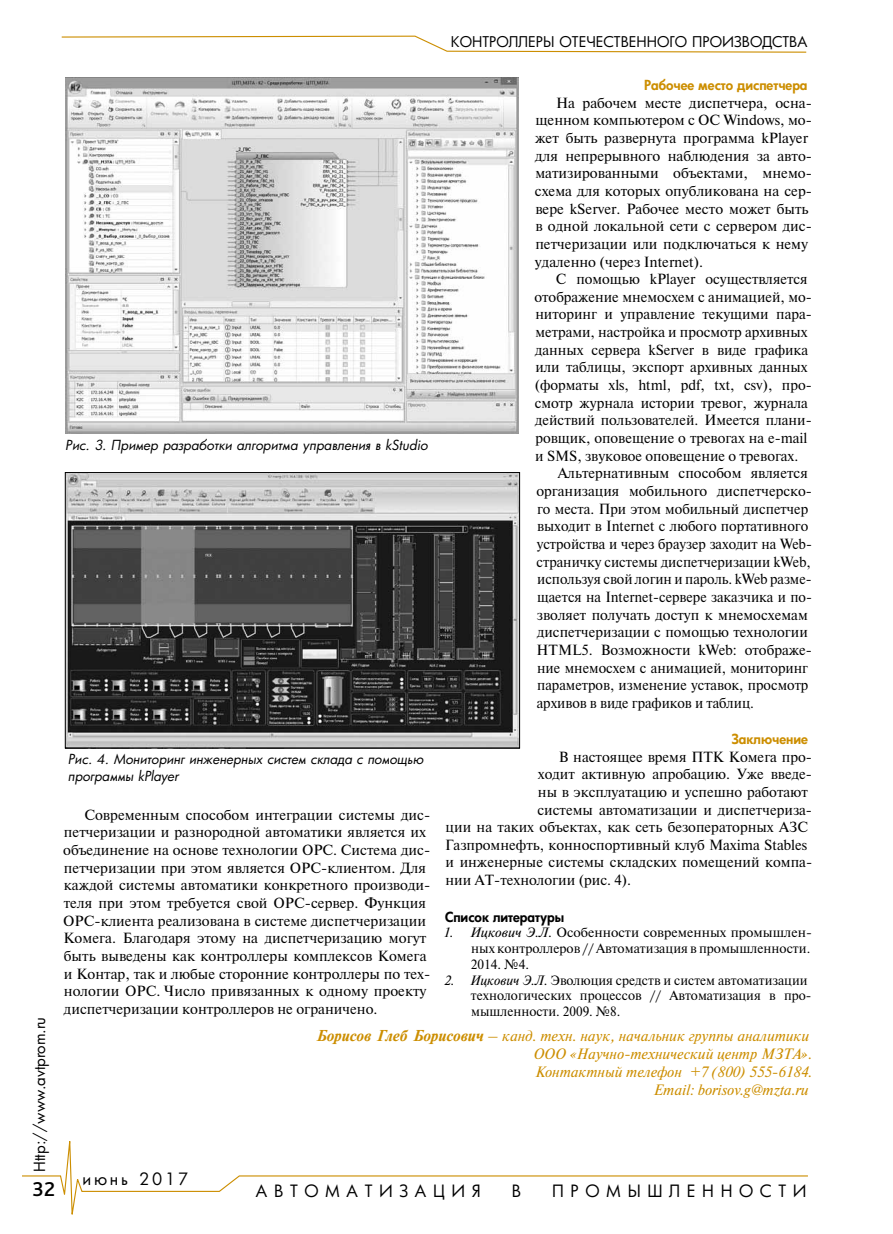
<style>
.page{position:relative;width:893px;height:1234px;background:#fff}
.page>*{position:absolute;margin:0;border:0;box-sizing:border-box;transform-origin:0 0}
.t1{font:500 21px "Bliss Pro";color:#000}
.t2{font:16.5px "Futura Cyr";letter-spacing:.4em;color:#000}
.t3{font:italic 15px/18px "Newton C";color:#cc8e00;text-align:right}
.t4{font:15px "Futura Cyr";color:#000}
.t5{font:14.7px/17.7px "Newton";color:#000}
.t6{font:14.7px "Newton";color:#000;scale:.95 1}
.t7{font:14.7px "Newton";color:#000;scale:.96 1}
.t8{font:14.4px "Futura Cyr";color:#000}
.t9{font:13.5px/15.8px "Newton";color:#000;text-align:justify}
.t10{font:italic 13.5px/16.5px "Futura Cyr";color:#000}
.t11{font:800 13.5px "Futura Cyr";color:#cc8e00}
.t12{font:800 13.5px "Futura Cyr";color:#000}
.s1{font-style:italic}
.s2{font-family:"Newton C Bold"}
</style>
<div class="page">
<svg style="left:22px;top:1141px;width:786px;height:74px"></svg>
<svg style="left:61px;top:35px;width:746px;height:18px"></svg>
<img style="left:65px;top:77px;width:453px;height:356px">
<img style="left:67px;top:474px;width:451px;height:272px">
<div style="left:65px;top:472px;width:455px;height:276px;border:1px solid #000"></div>
<p class="t8" style="left:451px;top:33px;width:358px">Контроллеры отечественного производства</p>
<p class="t11" style="left:644px;top:77px;width:165px">Рабочее место диспетчера</p>
<p class="t5" style="left:535px;top:93px;width:279px;text-indent:21px">На рабочем месте диспетчера, осна&shy;щенном компьютером с ОС Windows, мо&shy;жет быть развернута программа kPlayer для непрерывного наблюдения за авто&shy;матизированными объектами, мнемо&shy;схема для которых опубликована на сер&shy;вере kServer. Рабочее место может быть в одной локальной сети с сервером дис&shy;петчеризации или подключаться к нему удаленно (через Internet).</p>
<p class="t5" style="left:556px;top:270px;width:253px">С помощью kPlayer осуществляется</p>
<p class="t5" style="left:535px;top:287px;width:279px">отображение мнемосхем с анимацией, мо-</p>
<p class="t5" style="left:535px;top:305px;width:278px">ниторинг и управление текущими пара-</p>
<p class="t5" style="left:535px;top:323px;width:274px">метрами, настройка и просмотр архивных</p>
<p class="t5" style="left:535px;top:340px;width:274px">данных сервера kServer в виде графика</p>
<p class="t5" style="left:535px;top:358px;width:274px">или таблицы, экспорт архивных данных</p>
<p class="t5" style="left:535px;top:375px;width:279px">(форматы xls, html, pdf, txt, csv), про-</p>
<p class="t5" style="left:535px;top:393px;width:275px">смотр журнала истории тревог, журнала</p>
<p class="t5" style="left:535px;top:411px;width:278px">действий пользователей. Имеется плани-</p>
<p class="t5" style="left:535px;top:428px;width:274px">ровщик, оповещение о тревогах на e‑mail</p>
<p class="t5" style="left:535px;top:446px;width:265px">и SMS, звуковое оповещение о тревогах.</p>
<p class="t5" style="left:558px;top:464px;width:252px">Альтернативным способом является</p>
<p class="t5" style="left:536px;top:481px;width:277px">организация мобильного диспетчерско-</p>
<p class="t7" style="left:537px;top:497px;width:284px">го места. При этом мобильный диспетчер</p>
<p class="t7" style="left:537px;top:515px;width:284px">выходит в Internet с любого портативного</p>
<p class="t6" style="left:537px;top:533px;width:291px">устройства и через браузер заходит на Web-</p>
<p class="t6" style="left:537px;top:550px;width:290px">страничку системы диспетчеризации kWeb,</p>
<p class="t6" style="left:537px;top:568px;width:291px">используя свой логин и пароль. kWeb разме-</p>
<p class="t6" style="left:537px;top:586px;width:291px">щается на Internet-сервере заказчика и по-</p>
<p class="t5" style="left:537px;top:605px;width:272px">зволяет получать доступ к мнемосхемам</p>
<p class="t5" style="left:537px;top:622px;width:272px">диспетчеризации с помощью технологии</p>
<p class="t5" style="left:537px;top:640px;width:277px">HTML5. Возможности kWeb: отображе-</p>
<p class="t7" style="left:537px;top:656px;width:284px">ние мнемосхем с анимацией, мониторинг</p>
<p class="t7" style="left:537px;top:674px;width:284px">параметров, изменение уставок, просмотр</p>
<p class="t6" style="left:537px;top:691px;width:230px">архивов в виде графиков и таблиц.</p>
<p class="t11" style="left:732px;top:730px;width:78px">Заключение</p>
<p class="t5" style="left:559px;top:747px;width:255px">В настоящее время ПТК Комега про-</p>
<p class="t5" style="left:538px;top:764px;width:276px">ходит активную апробацию. Уже введе-</p>
<p class="t5" style="left:538px;top:782px;width:272px">ны в эксплуатацию и успешно работают</p>
<p class="t5" style="left:537px;top:800px;width:276px">системы автоматизации и диспетчериза-</p>
<p class="t5" style="left:446px;top:817px;width:364px">ции на таких объектах, как сеть безоператорных АЗС</p>
<p class="t5" style="left:445px;top:835px;width:364px">Газпромнефть, конноспортивный клуб Maxima Stables</p>
<p class="t5" style="left:446px;top:852px;width:368px">и инженерные системы складских помещений компа-</p>
<p class="t5" style="left:446px;top:870px;width:187px">нии АТ-технологии (рис. 4).</p>
<p class="t12" style="left:445px;top:907px;width:120px">Список литературы</p>
<p class="t9" style="left:471px;top:924px;width:343px;text-indent:-27px"><span class="s1">1. Ицкович Э.Л.</span> Особенности современных промышлен&shy;ных контроллеров // Автоматизация в промышленности.<br>2014. №4.</p>
<p class="t9" style="left:471px;top:971px;width:342px;text-align:left;text-indent:-27px"><span class="s1">2. Ицкович Э.Л.</span> Эволюция средств и систем автоматизации технологических процессов // Автоматизация в про&shy;мышленности. 2009. №8.</p>
<p class="t10" style="left:65px;top:437px;width:364px">Рис. 3. Пример разработки алгоритма управления в kStudio</p>
<p class="t10" style="left:68px;top:751px;width:357px">Рис. 4. Мониторинг инженерных систем склада с помощью программы kPlayer</p>
<p class="t5" style="left:63px;top:805px;width:369px;text-indent:21px">Современным способом интеграции системы дис&shy;петчеризации и разнородной автоматики является их объединение на основе технологии ОРС. Система дис&shy;петчеризации при этом является ОРС-клиентом. Для каждой системы автоматики конкретного производи&shy;теля при этом требуется свой ОРС-сервер. Функция ОРС-клиента реализована в системе диспетчеризации Комега. Благодаря этому на диспетчеризацию могут быть выведены как контроллеры комплексов Комега и Контар, так и любые сторонние контроллеры по тех&shy;нологии OPC. Число привязанных к одному проекту диспетчеризации контроллеров не ограничено.</p>
<p class="t4" style="left:30px;top:1171px;width:157px;rotate:-90deg">Http://www.avtprom.ru</p>
<h1 class="t1" style="left:33px;top:1175px;width:24px">32</h1>
<p class="t2" style="left:256px;top:1180px;width:226px">АВТОМАТИЗАЦИЯ</p>
<p class="t2" style="left:512px;top:1180px;width:11px">В</p>
<p class="t2" style="left:552px;top:1180px;width:256px">ПРОМЫШЛЕННОСТИ</p>
<p class="t3" style="left:316px;top:1026px;width:497px"><span class="s2">Борисов Глеб Борисович</span> – канд. техн. наук, начальник группы аналитики ООО «Научно-технический центр МЗТА».<br>Контактный телефон +7 (800) 555-6184.<br>Email: borisov.g@mzta.ru</p>
<p class="t2" style="left:82px;top:1168px;width:107px">июнь 2017</p>
</div>
